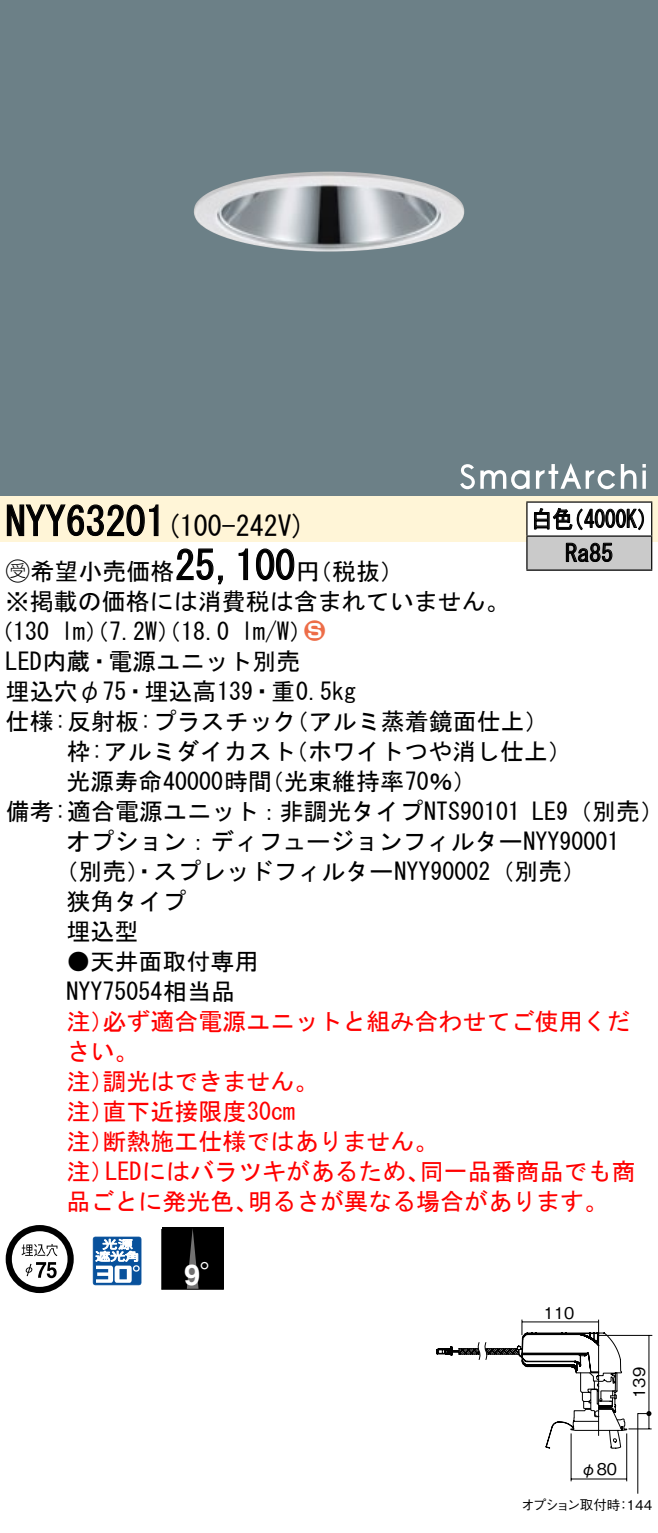
<style>
.page{position:relative;width:658px;height:1533px;background:#fff}
.page>*{position:absolute;margin:0;border:0;box-sizing:border-box;transform-origin:0 0}
.t1{font:40px "MS Gothic";color:#000}
.t2{font:700 28.8px "Helvetica LT Std";color:#fff}
.t3{font:28px "MS Gothic";color:#000}
.t4{font:24px/30px "MS Gothic";color:#000}
.t5{font:24px/30px "MS Gothic";color:#f00}
.t6{font:24px/34px "MS Gothic";color:#000;scale:.88 1}
.t7{font:24px "Ford Classification 1";color:#ed6d48}
.t8{font:16px "Gothic BBB Pro Medium 90 pv RKSJ H";color:#000}
.t9{font:13.6px "Gothic BBB Pro Medium 90 pv RKSJ H";letter-spacing:-.095em;color:#000}
.t10{font:13.6px "Gothic BBB Pro Medium 90 pv RKSJ H";letter-spacing:-.05em;color:#000}
.s1{font-family:"Ford Classification 1"}
.s2{color:#fff}
.s3{font-family:"Koz Go Pro Regular 90 pv RKSJ H";font-weight:400}
</style>
<div class="page">
<div style="left:0;top:0;width:658px;height:462px;background:#6c8087"></div>
<img style="left:194px;top:172px;width:270px;height:80px">
<div style="left:0;top:462px;width:658px;height:34px;background:#6c8087"></div>
<svg style="left:642px;top:470px;width:4px;height:19px"></svg>
<svg style="left:642px;top:464px;width:4px;height:3px"></svg>
<svg style="left:460px;top:464px;width:69px;height:25px"></svg>
<svg style="left:536px;top:463px;width:100px;height:26px"></svg>
<div style="left:0;top:496px;width:658px;height:45px;background:#fff5d7"></div>
<svg style="left:6px;top:504px;width:153px;height:32px"></svg>
<svg style="left:176px;top:548px;width:47px;height:37px"></svg>
<svg style="left:238px;top:548px;width:10px;height:32px"></svg>
<svg style="left:256px;top:548px;width:39px;height:32px"></svg>
<svg style="left:6px;top:1225px;width:68px;height:68px"></svg>
<svg style="left:93px;top:1236px;width:48px;height:49px"></svg>
<div style="left:162px;top:1227px;width:61px;height:62px;background:#000"></div>
<svg style="left:187px;top:1231px;width:11px;height:56px"></svg>
<div style="left:161px;top:1229px;width:63px;height:60px;border:1px solid #000"></div>
<div style="left:527px;top:502px;width:124px;height:34px;background:#fff"></div>
<div style="left:527px;top:536px;width:124px;height:34px;background:#cacaca"></div>
<hr style="left:526px;top:501px;width:126px;height:2px;background:#000">
<hr style="left:526px;top:502px;width:1px;height:33px;background:#000">
<hr style="left:651px;top:502px;width:1px;height:33px;background:#000">
<hr style="left:526px;top:535px;width:126px;height:2px;background:#000">
<hr style="left:526px;top:537px;width:1px;height:32px;background:#000">
<hr style="left:651px;top:537px;width:1px;height:32px;background:#000">
<hr style="left:526px;top:569px;width:126px;height:2px;background:#000">
<svg style="left:534px;top:508px;width:110px;height:23px"></svg>
<svg style="left:565px;top:542px;width:47px;height:20px"></svg>
<hr style="left:597px;top:1334px;width:55px;height:2px;background:#000">
<svg style="left:436px;top:1319px;width:215px;height:175px"></svg>
<h1 class="t1" style="left:6px;top:501px;width:162px">NYY63201</h1>
<p class="t6" style="left:565px;top:502px;width:56px;text-indent:-34px">白色<br>Ra85</p>
<p class="t6" style="left:563px;top:502px;width:110px">（4000 (K</p>
<p class="t3" style="left:166px;top:512px;width:141px">(100-242 (V</p>
<h1 class="t1" style="left:175px;top:545px;width:121px">25,100</h1>
<p class="t4" style="left:6px;top:556px;width:505px"><span class="s1">B</span>希望小売価格<br>※掲載の価格には消費税は含まれていません。</p>
<p class="t7" style="left:304px;top:619px;width:22px">2<span class="s2">3</span></p>
<p class="t4" style="left:296px;top:556px;width:109px">（円税抜(</p>
<p class="t4" style="left:241px;top:616px;width:73px">l m (W/</p>
<p class="t4" style="left:-11px;top:616px;width:62px">（130</p>
<p class="t4" style="left:6px;top:646px;width:296px">LED内蔵・電源ユニット別売</p>
<p class="t4" style="left:6px;top:676px;width:352px">埋込穴φ75・埋込高139・重0.5kg</p>
<p class="t4" style="left:285px;top:706px;width:266px">（アルミ蒸着鏡面仕上(</p>
<p class="t4" style="left:61px;top:616px;width:170px">lm）（7.2 ）（W 18.0</p>
<p class="t4" style="left:284px;top:706px;width:289px;text-indent:-278px">仕様:反射板:プラスチック<br>（ホワイトつや消し仕上(</p>
<p class="t4" style="left:260px;top:736px;width:218px;text-indent:-193px">枠:アルミダイカスト<br>（光束維持率70％(</p>
<p class="t4" style="left:66px;top:766px;width:207px">光源寿命40000時間</p>
<p class="t4" style="left:6px;top:796px;width:516px">備考:適合電源ユニット：非調光タイプNTS90101</p>
<p class="t4" style="left:66px;top:826px;width:554px">オプション：ディフュージョンフィルターNYY90001</p>
<p class="t4" style="left:54px;top:856px;width:533px">（別売）・スプレッドフィルターNYY90002（別売(</p>
<p class="t4" style="left:66px;top:886px;width:121px">狭角タイプ</p>
<p class="t4" style="left:66px;top:916px;width:73px">埋込型</p>
<p class="t4" style="left:66px;top:946px;width:193px">●天井面取付専用<br>NYY75054相当品</p>
<p class="t5" style="left:102px;top:1006px;width:529px">必ず適合電源ユニットと組み合わせてご使用くだ</p>
<p class="t4" style="left:532px;top:796px;width:133px">LE （9 別売(</p>
<p class="t5" style="left:66px;top:1006px;width:49px">注）</p>
<p class="t5" style="left:66px;top:1036px;width:73px">さい。</p>
<p class="t5" style="left:102px;top:1066px;width:217px">調光はできません。</p>
<p class="t5" style="left:102px;top:1066px;width:194px;text-indent:-36px">注）<br>直下近接限度30cm</p>
<p class="t5" style="left:102px;top:1096px;width:337px;text-indent:-36px">注）<br>断熱施工仕様ではありません。</p>
<p class="t5" style="left:66px;top:1126px;width:49px">注）</p>
<p class="t5" style="left:66px;top:1156px;width:49px">注）</p>
<p class="t5" style="left:105px;top:1156px;width:326px">LEDにはバラツキがあるため、</p>
<p class="t5" style="left:420px;top:1156px;width:217px">同一品番商品でも商</p>
<p class="t5" style="left:66px;top:1186px;width:193px">品ごとに発光色、</p>
<p class="t5" style="left:248px;top:1186px;width:362px">明るさが異なる場合があります。</p>
<p class="t2" style="left:184px;top:1257px;width:45px">9<span class="s3">°</span></p>
<p class="t8" style="left:544px;top:1299px;width:32px">110</p>
<p class="t8" style="left:626px;top:1397px;width:32px;rotate:-90deg">139</p>
<p class="t8" style="left:580px;top:1456px;width:38px">φ80</p>
<p class="t9" style="left:521px;top:1494px;width:101px">オプション取付時</p>
<p class="t10" style="left:616px;top:1494px;width:37px">：144</p>
</div>
